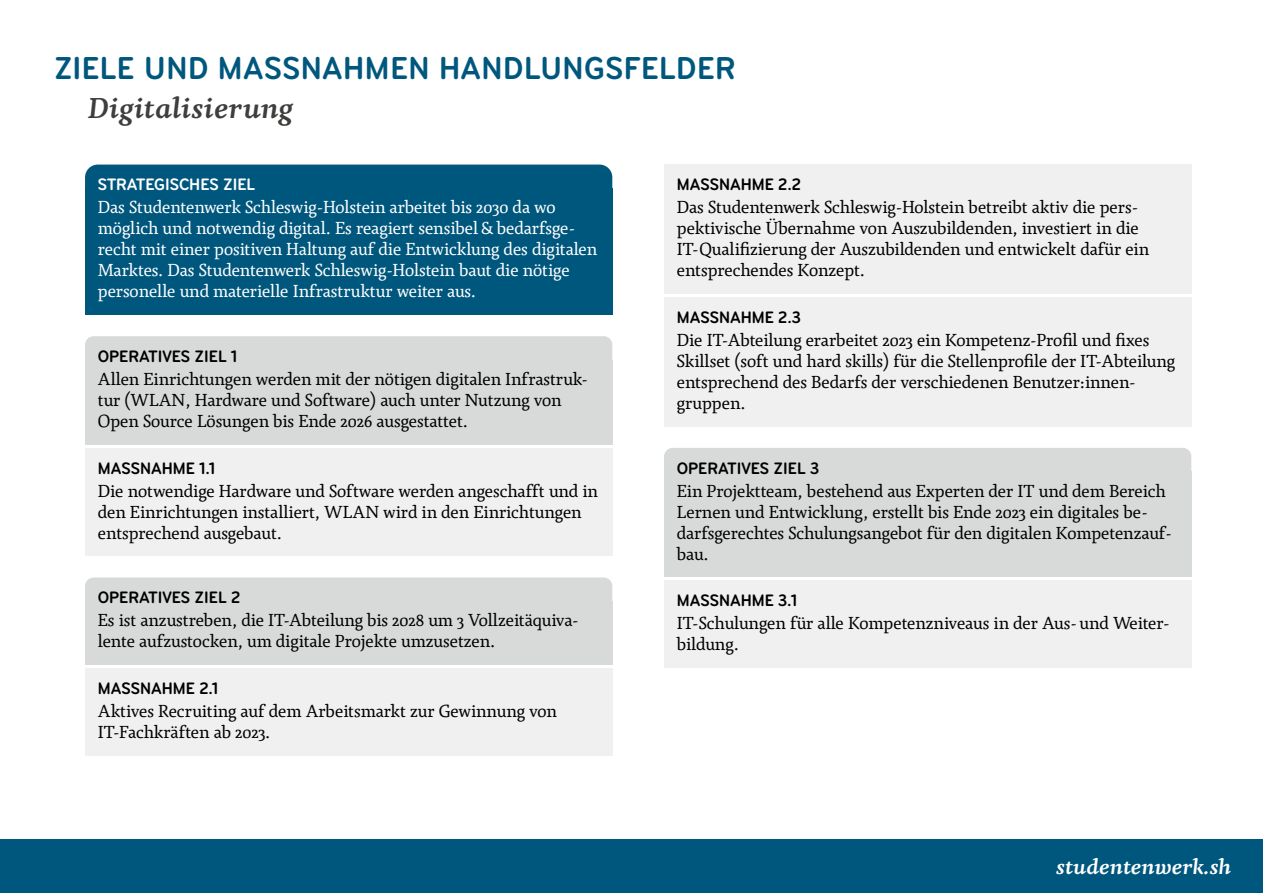
<style>
.page{position:relative;width:1263px;height:893px;background:#fff}
.page>*{position:absolute;margin:0;border:0;box-sizing:border-box;transform-origin:0 0}
.t1{font:700 condensed 33px "Bryant";letter-spacing:.015em;color:#00577d}
.t2{font:italic 700 28.5px "Agendatype";letter-spacing:.005em;color:#3e3e3d}
.t3{font:italic 700 21px "Agendatype";letter-spacing:-.005em;color:#fff}
.t4{font:17.25px/21px "Agendatype";color:#000}
.t5{font:17.25px/21px "Agendatype";color:#fff}
.t6{font:700 condensed 17.25px "Bryant";color:#000}
.t7{font:700 condensed 17.25px "Bryant";color:#fff}
</style>
<div class="page">
<div style="left:85px;top:165px;width:527px;height:23px;background:#00577d"></div>
<div style="left:85px;top:188px;width:527px;height:127px;background:#00577d"></div>
<div style="left:85px;top:336px;width:527px;height:24px;background:#d8d9d9"></div>
<div style="left:85px;top:360px;width:527px;height:85px;background:#d8d9d9"></div>
<div style="left:85px;top:448px;width:527px;height:43px;background:#f0f0f0"></div>
<div style="left:85px;top:471px;width:527px;height:85px;background:#f0f0f0"></div>
<div style="left:85px;top:577px;width:527px;height:24px;background:#d8d9d9"></div>
<div style="left:85px;top:601px;width:527px;height:64px;background:#d8d9d9"></div>
<div style="left:85px;top:668px;width:527px;height:43px;background:#f0f0f0"></div>
<div style="left:85px;top:692px;width:527px;height:63px;background:#f0f0f0"></div>
<div style="left:664px;top:165px;width:527px;height:42px;background:#f0f0f0"></div>
<div style="left:664px;top:188px;width:527px;height:106px;background:#f0f0f0"></div>
<div style="left:664px;top:297px;width:527px;height:43px;background:#f0f0f0"></div>
<div style="left:664px;top:321px;width:527px;height:106px;background:#f0f0f0"></div>
<div style="left:664px;top:448px;width:527px;height:23px;background:#d8d9d9"></div>
<div style="left:664px;top:471px;width:527px;height:106px;background:#d8d9d9"></div>
<div style="left:664px;top:580px;width:527px;height:43px;background:#f0f0f0"></div>
<div style="left:664px;top:604px;width:527px;height:64px;background:#f0f0f0"></div>
<div style="left:0;top:840px;width:1263px;height:53px;background:#00577d"></div>
<h1 class="t1" style="left:54px;top:48px;width:683px">ZIELE UND MASSNAHMEN HANDLUNGSFELDER</h1>
<h2 class="t2" style="left:88px;top:89px;width:207px">Digitalisierung</h2>
<p class="t7" style="left:98px;top:174px;width:159px">STRATEGISCHES ZIEL</p>
<p class="t5" style="left:98px;top:197px;width:501px">Das Studentenwerk Schleswig-Holstein arbeitet bis 2030 da wo möglich und notwendig digital. Es reagiert sensibel &amp; bedarfsge&shy;recht mit einer positiven Haltung auf die Entwicklung des digitalen Marktes. Das Studentenwerk Schleswig-Holstein baut die nötige personelle und materielle Infrastruktur weiter aus.</p>
<p class="t6" style="left:98px;top:346px;width:141px">OPERATIVES ZIEL 1</p>
<p class="t4" style="left:98px;top:369px;width:492px">Allen Einrichtungen werden mit der nötigen digitalen Infrastruk&shy;tur (WLAN, Hardware und Software) auch unter Nutzung von<br>Open Source Lösungen bis Ende 2026 ausgestattet.</p>
<p class="t6" style="left:98px;top:457px;width:119px">MASSNAHME 1.1</p>
<p class="t4" style="left:98px;top:480px;width:502px">Die notwendige Hardware und Software werden angeschafft und in den Einrichtungen installiert, WLAN wird in den Einrichtungen entsprechend ausgebaut.</p>
<p class="t6" style="left:98px;top:587px;width:144px">OPERATIVES ZIEL 2</p>
<p class="t4" style="left:98px;top:610px;width:482px">Es ist anzustreben, die IT-Abteilung bis 2028 um 3 Vollzeitäquiva&shy;lente aufzustocken, um digitale Projekte umzusetzen.</p>
<p class="t6" style="left:98px;top:678px;width:122px">MASSNAHME 2.1</p>
<p class="t4" style="left:98px;top:700px;width:461px">Aktives Recruiting auf dem Arbeitsmarkt zur Gewinnung von<br>IT-Fachkräften ab 2023.</p>
<p class="t6" style="left:677px;top:174px;width:126px">MASSNAHME 2.2</p>
<p class="t4" style="left:677px;top:197px;width:474px">Das Studentenwerk Schleswig-Holstein betreibt aktiv die pers&shy;pektivische Übernahme von Auszubildenden, investiert in die IT-Qualifizierung der Auszubildenden und entwickelt dafür ein entsprechendes Konzept.</p>
<p class="t6" style="left:677px;top:307px;width:126px">MASSNAHME 2.3</p>
<p class="t4" style="left:677px;top:330px;width:500px">Die IT-Abteilung erarbeitet 2023 ein Kompetenz-Profil und fixes Skillset (soft und hard skills) für die Stellenprofile der IT-Abteilung entsprechend des Bedarfs der verschiedenen Benutzer:innen&shy;gruppen.</p>
<p class="t6" style="left:677px;top:457px;width:144px">OPERATIVES ZIEL 3</p>
<p class="t4" style="left:677px;top:480px;width:497px">Ein Projektteam, bestehend aus Experten der IT und dem Bereich Lernen und Entwicklung, erstellt bis Ende 2023 ein digitales be&shy;darfsgerechtes Schulungsangebot für den digitalen Kompetenzauf&shy;bau.</p>
<p class="t6" style="left:677px;top:590px;width:122px">MASSNAHME 3.1</p>
<p class="t4" style="left:677px;top:613px;width:494px">IT-Schulungen für alle Kompetenzniveaus in der Aus- und Weiter&shy;bildung.</p>
<p class="t3" style="left:1056px;top:853px;width:177px">studentenwerk.sh</p>
</div>
